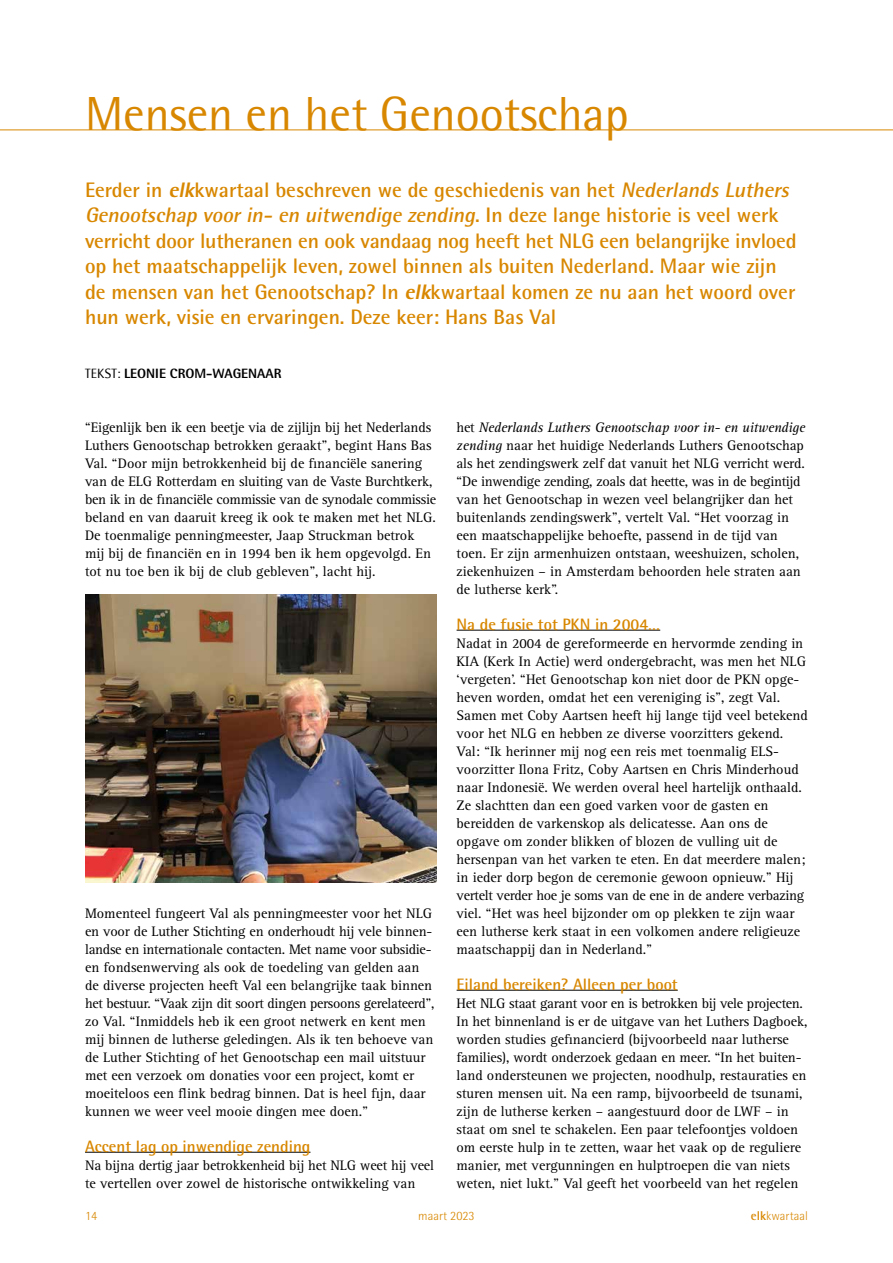
<style>
.page{position:relative;width:893px;height:1263px;background:#fff}
.page>*{position:absolute;margin:0;border:0;box-sizing:border-box;transform-origin:0 0}
.t1{font:48px "AT Rotis Semi Sans";color:#d88700}
.t2{font:700 21px/25.5px "Rotis Semi Sans Std";color:#d88700}
.t3{font:700 16.5px "Rotis Semi Sans Std";color:#d88700}
.t4{font:14.25px/18px "Rotis Serif Std";color:#000}
.t5{font:800 13.5px "Rotis Semi Sans Std";color:#000}
.t6{font:300 12.75px "Rotis Semi Sans Std";color:#d88700}
.s1{font-weight:800;font-style:italic}
.s2{font-style:italic}
.s3{font-family:"AT Rotis Semi Sans";font-weight:400}
.s4{font-weight:700}
</style>
<div class="page">
<hr style="left:85px;top:1152px;width:225px;height:1px;background:#000">
<hr style="left:457px;top:630px;width:203px;height:1px;background:#000">
<hr style="left:457px;top:990px;width:221px;height:1px;background:#000">
<hr style="left:0;top:130px;width:893px;height:1px;background:#d88700">
<img style="left:85px;top:594px;width:351px;height:288px">
<h1 class="t1" style="left:85px;top:86px;width:545px">Mensen en het Genootschap</h1>
<p class="t2" style="left:85px;top:176px;width:713px">Eerder in <span class="s1">elk</span>kwartaal beschreven we de geschiedenis van het <span class="s2">Nederlands Luthers Genootschap voor in- en uitwendige zending</span>. I n d ez e l a n g e h i s to r i e i s ve e l w e r k verricht door lutheranen en ook vandaag nog heeft het NLG een belangrijke invloed op het maatschappelijk leven, zowel binnen als buiten Nederland. Maar wie zijn de mensen van het Genootschap? In <span class="s1">elk</span>kwartaal komen ze nu aan het woord over hun werk, visie en ervaringen. Deze keer: Hans Bas Val</p>
<p class="t5" style="left:85px;top:365px;width:198px"><span class="s3">TEKST:</span> LEONIE CROM-WAGENAAR</p>
<p class="t4" style="left:85px;top:419px;width:352px">“Eigenlijk ben ik een beetje via de zijlijn bij het Nederlands Luthers Genootschap betrokken geraakt”, begint Hans Bas Val. “Door mijn betrokkenheid bij de financiële sanering van de ELG Rotterdam en sluiting van de Vaste Burchtkerk, ben ik in de financiële commissie van de synodale commissie beland en van daaruit kreeg ik ook te maken met het NLG.<br>De toenmalige penningmeester, Jaap Struckman betrok mij bij de financiën en in 1994 ben ik hem opgevolgd. En tot nu toe ben ik bij de club gebleven”, lacht hij.</p>
<p class="t4" style="left:85px;top:905px;width:351px">Momenteel fungeert Val als penningmeester voor het NLG en voor de Luther Stichting en onderhoudt hij vele binnen&shy;landse en internationale contacten. Met name voor subsidie&shy;en fondsenwerving als ook de toedeling van gelden aan de diverse projecten heeft Val een belangrijke taak binnen het bestuur. “Vaak zijn dit soort dingen persoons gerelateerd”, zo Val. “Inmiddels heb ik een groot netwerk en kent men mij binnen de lutherse geledingen. Als ik ten behoeve van de Luther Stichting of het Genootschap een mail uitstuur met een verzoek om donaties voor een project, komt er moeiteloos een flink bedrag binnen. Dat is heel fijn, daar kunnen we weer veel mooie dingen mee doen.”</p>
<p class="t3" style="left:85px;top:1136px;width:227px">Accent lag op inwendige zending</p>
<p class="t4" style="left:85px;top:1157px;width:351px">Na bijna dertig jaar betrokkenheid bij het NLG weet hij veel te vertellen over zowel de historische ontwikkeling van</p>
<p class="t4" style="left:457px;top:419px;width:350px">het <span class="s2">Nederlands Luthers Genootschap voor in- en uitwendige zending</span> naar het huidige Nederlands Luthers Genootschap als het zendingswerk zelf dat vanuit het NLG verricht werd. “De inwendige zending, zoals dat heette, was in de begintijd van het Genootschap in wezen veel belangrijker dan het buitenlands zendingswerk”, vertelt Val. “Het voorzag in een maatschappelijke behoefte, passend in de tijd van toen. Er zijn armenhuizen ontstaan, weeshuizen, scholen, ziekenhuizen – in Amsterdam behoorden hele straten aan de lutherse kerk”.</p>
<p class="t3" style="left:457px;top:614px;width:205px">Na de fusie tot PKN in 2004…</p>
<p class="t4" style="left:457px;top:635px;width:353px">Nadat in 2004 de gereformeerde en hervormde zending in KIA (Kerk In Actie) werd ondergebracht, was men het NLG ‘vergeten’. “Het Genootschap kon niet door de PKN opge&shy;heven worden, omdat het een vereniging is”, zegt Val.<br>Samen met Coby Aartsen heeft hij lange tijd veel betekend voor het NLG en hebben ze diverse voorzitters gekend.<br>Val: “Ik herinner mij nog een reis met toenmalig ELS&shy;voorzitter Ilona Fritz, Coby Aartsen en Chris Minderhoud naar Indonesië. We werden overal heel hartelijk onthaald.<br>Ze slachtten dan een goed varken voor de gasten en bereidden de varkenskop als delicatesse. Aan ons de opgave om zonder blikken of blozen de vulling uit de hersenpan van het varken te eten. En dat meerdere malen; in ieder dorp begon de ceremonie gewoon opnieuw.” Hij vertelt verder hoe je soms van de ene in de andere verbazing viel. “Het was heel bijzonder om op plekken te zijn waar een lutherse kerk staat in een volkomen andere religieuze maatschappij dan in Nederland.”</p>
<p class="t3" style="left:457px;top:974px;width:223px">Eiland bereiken? Alleen per boot</p>
<p class="t4" style="left:457px;top:995px;width:352px">Het NLG staat garant voor en is betrokken bij vele projecten.<br>In het binnenland is er de uitgave van het Luthers Dagboek, worden studies gefinancierd (bijvoorbeeld naar lutherse families), wordt onderzoek gedaan en meer. “In het buiten&shy;land ondersteunen we projecten, noodhulp, restauraties en sturen mensen uit. Na een ramp, bijvoorbeeld de tsunami, zijn de lutherse kerken – aangestuurd door de LWF – in staat om snel te schakelen. Een paar telefoontjes voldoen om eerste hulp in te zetten, waar het vaak op de reguliere manier, met vergunningen en hulptroepen die van niets weten, niet lukt.” Val geeft het voorbeeld van het regelen</p>
<p class="t6" style="left:85px;top:1208px;width:14px">14</p>
<p class="t6" style="left:418px;top:1208px;width:58px">maart 2023</p>
<p class="t6" style="left:751px;top:1208px;width:59px"><span class="s4">elk</span>kwartaal</p>
</div>
